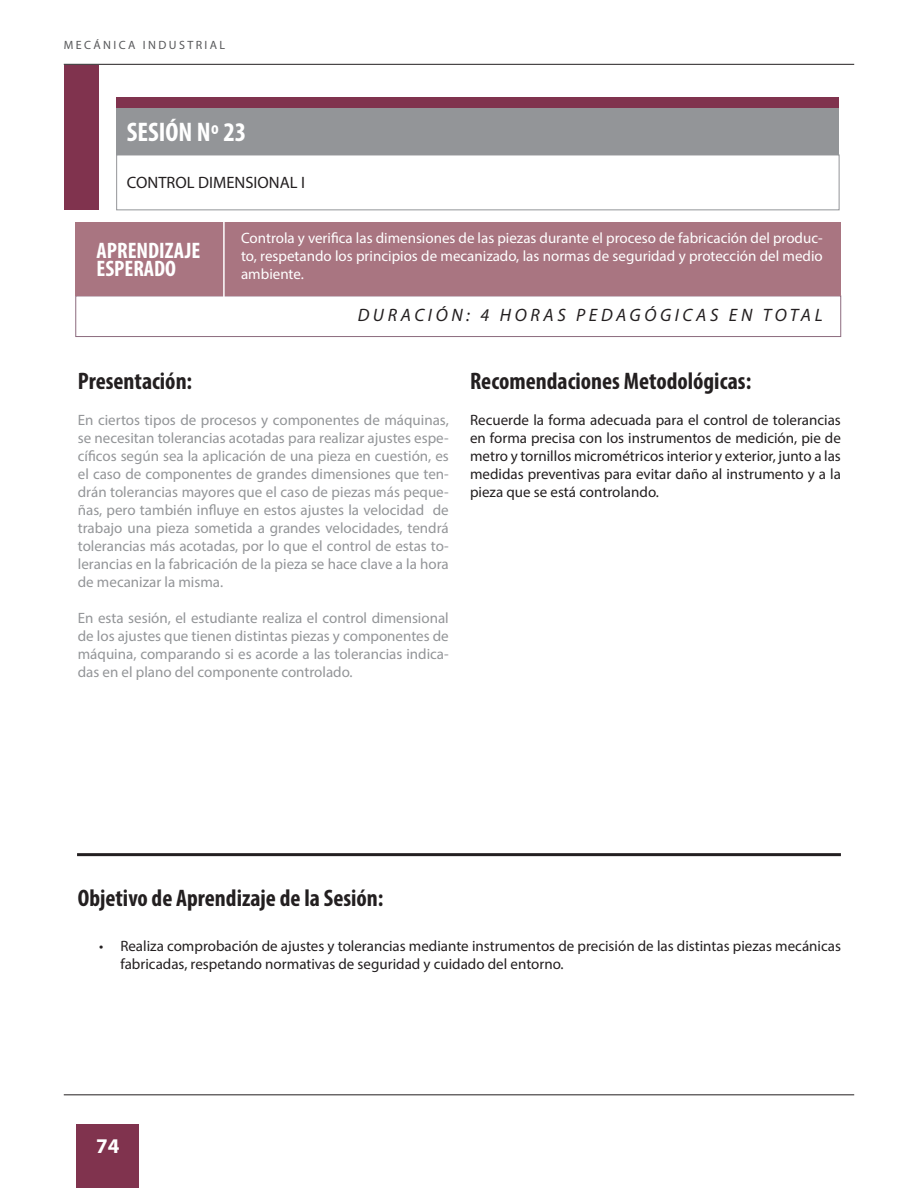
<style>
.page{position:relative;width:918px;height:1188px;background:#fff}
.page>*{position:absolute;margin:0;border:0;box-sizing:border-box;transform-origin:0 0}
.t1{font:700 condensed 27px "Myriad Pro";color:#fff}
.t2{font:700 condensed 24px "Myriad Pro";color:#231f20}
.t3{font:700 condensed 22.5px/18px "Myriad Pro";color:#fff}
.t4{font:700 21px "Myriad Pro";color:#fff}
.t5{font:italic 18px "Myriad Pro";letter-spacing:.2em;color:#231f20}
.t6{font:16.5px "Myriad Pro";color:#231f20}
.t7{font:15px/18px "Myriad Pro";color:#939598;text-align:justify}
.t8{font:15px/18px "Myriad Pro";color:#231f20}
.t9{font:15px/18px "Myriad Pro";color:#fff;text-align:justify}
.t10{font:12px "Myriad Pro";letter-spacing:.2em;color:#57585a}
</style>
<div class="page">
<div style="left:77px;top:1124px;width:62px;height:64px;background:#80334e"></div>
<hr style="left:64px;top:1094px;width:790px;height:1px;background:#231f20">
<hr style="left:64px;top:64px;width:790px;height:1px;background:#231f20">
<div style="left:116px;top:108px;width:723px;height:47px;background:#939598"></div>
<div style="left:116px;top:97px;width:723px;height:11px;background:#80334e"></div>
<div style="left:116px;top:155px;width:723px;height:55px;border:1px solid #939598"></div>
<div style="left:76px;top:296px;width:765px;height:41px;border:1px solid #8c6b7e"></div>
<div style="left:76px;top:222px;width:765px;height:74px;background:#a97581"></div>
<hr style="left:223px;top:218px;width:2px;height:82px;background:#fff">
<hr style="left:77px;top:853px;width:764px;height:3px;background:#231f20">
<div style="left:64px;top:65px;width:34px;height:145px;background:#80334e"></div>
<p class="t10" style="left:64px;top:38px;width:163px">MECÁNICA INDUSTRIAL</p>
<h1 class="t1" style="left:127px;top:115px;width:121px">SESIÓN Nº 23</h1>
<p class="t6" style="left:127px;top:172px;width:180px">CONTROL DIMENSIONAL I</p>
<h3 class="t3" style="left:97px;top:241px;width:105px">APRENDIZAJE<br>ESPERADO</h3>
<p class="t9" style="left:241px;top:229px;width:583px">Controla y verifica las dimensiones de las piezas durante el proceso de fabricación del produc&shy;to, respetando los principios de mecanizado, las normas de seguridad y protección del medio ambiente.</p>
<p class="t5" style="left:358px;top:304px;width:467px">DURACIÓN: 4 HORAS PEDAGÓGICAS EN TOTAL</p>
<h2 class="t2" style="left:78px;top:366px;width:116px">Presentación:</h2>
<p class="t7" style="left:78px;top:410px;width:373px">En ciertos tipos de procesos y componentes de máquinas, se necesitan tolerancias acotadas para realizar ajustes espe&shy;cíficos según sea la aplicación de una pieza en cuestión, es el caso de componentes de grandes dimensiones que ten&shy;drán tolerancias mayores que el caso de piezas más peque&shy;ñas, pero también influye en estos ajustes la velocidad de trabajo una pieza sometida a grandes velocidades, tendrá tolerancias más acotadas, por lo que el control de estas to&shy;lerancias en la fabricación de la pieza se hace clave a la hora de mecanizar la misma.</p>
<p class="t7" style="left:78px;top:608px;width:372px">En esta sesión, el estudiante realiza el control dimensional de los ajustes que tienen distintas piezas y componentes de máquina, comparando si es acorde a las tolerancias indica&shy;das en el plano del componente controlado.</p>
<h2 class="t2" style="left:470px;top:366px;width:283px">Recomendaciones Metodológicas:</h2>
<p class="t8" style="left:470px;top:410px;width:372px;text-align:justify">Recuerde la forma adecuada para el control de tolerancias en forma precisa con los instrumentos de medición, pie de metro y tornillos micrométricos interior y exterior, junto a las medidas preventivas para evitar daño al instrumento y a la pieza que se está controlando.</p>
<h2 class="t2" style="left:78px;top:883px;width:307px">Objetivo de Aprendizaje de la Sesión:</h2>
<p class="t8" style="left:120px;top:937px;width:722px;text-indent:-21px">• Realiza comprobación de ajustes y tolerancias mediante instrumentos de precisión de las distintas piezas mecánicas fabricadas, respetando normativas de seguridad y cuidado del entorno.</p>
<h3 class="t4" style="left:96px;top:1132px;width:25px">74</h3>
</div>
